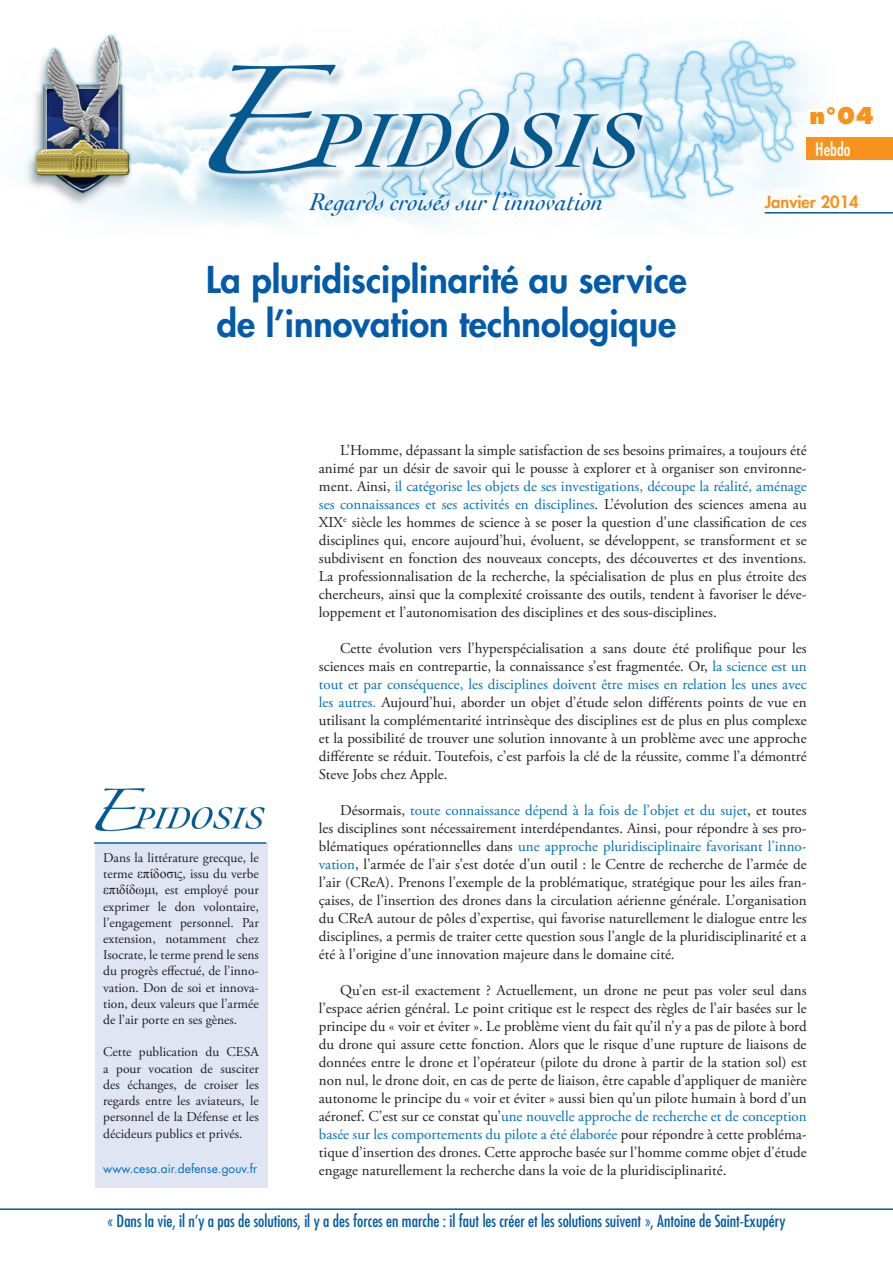
<style>
.page{position:relative;width:893px;height:1263px;background:#fff}
.page>*{position:absolute;margin:0;border:0;box-sizing:border-box;transform-origin:0 0}
.CESA_Titre{font:800 36px "Futura Std";color:#015aaa}
.CESA_Texte_courant{font:italic 25.5px "Cochin";color:#015aaa}
.t1{font:800 22.5px "Futura Std";color:#f7931d}
.t2{font:condensed 18px "Futura Std";color:#fff}
.t3{font:condensed 16.5px "Futura Std";color:#015aaa}
.t4{font:800 16.5px "Futura Std";color:#f7931d}
.CESA_Texte_courant-2{font:15px/18px "Adobe Garamond Pro";color:#231f20;text-align:justify}
.t5{font:13.5px/16.2px "Adobe Garamond Pro";color:#231f20;text-align:justify}
.t6{font:12px "Futura Std";color:#0070c0}
.s1{font-family:"Times New Roman"}
.s2{color:#0070c0}
</style>
<div class="page">
<hr style="left:0;top:1208px;width:893px;height:2px;background:#015aaa">
<img style="left:24px;top:33px;width:791px;height:193px">
<div style="left:807px;top:137px;width:86px;height:23px;background:#f7931d"></div>
<svg style="left:808px;top:104px;width:8px;height:23px"></svg>
<hr style="left:765px;top:212px;width:128px;height:2px;background:#015aaa">
<svg style="left:763px;top:194px;width:52px;height:15px"></svg>
<div style="left:95px;top:844px;width:172px;height:344px;background:#e0e5f3"></div>
<img style="left:95px;top:788px;width:170px;height:44px">
<hr style="left:94px;top:842px;width:172px;height:2px;background:#015aaa">
<p class="t1" style="left:810px;top:101px;width:66px">n°04</p>
<p class="CESA_Texte_courant" style="left:310px;top:185px;width:295px">Regards croisés sur l’innovation</p>
<p class="CESA_Titre" style="left:206px;top:257px;width:482px">La pluridisciplinarité au service</p>
<p class="CESA_Titre" style="left:217px;top:300px;width:461px">de l’innovation technologique</p>
<p class="t2" style="left:815px;top:139px;width:37px">Hebdo</p>
<p class="t4" style="left:765px;top:191px;width:96px">Janvier 2014</p>
<p class="t5" style="left:103px;top:850px;width:157px">Dans la littérature grecque, le terme <span class="s1">επίδοσις</span>, issu du verbe <span class="s1">επιδίδωμι</span>, est employé pour exprimer le don volontaire, l’engagement personnel. Par extension, notamment chez Isocrate, le terme prend le sens du progrès effectué, de l’inno&shy;vation. Don de soi et innova&shy;tion, deux valeurs que l’armée de l’air porte en ses gènes.</p>
<p class="t5" style="left:103px;top:1044px;width:157px">Cette publication du CESA a pour vocation de susciter des échanges, de croiser les regards entre les aviateurs, le personnel de la Défense et les décideurs publics et privés.</p>
<p class="t6" style="left:103px;top:1161px;width:155px">www.cesa.air.defense.gouv.fr</p>
<p class="CESA_Texte_courant-2" style="left:319px;top:442px;width:489px;text-indent:21px">L’Homme, dépassant la simple satisfaction de ses besoins primaires, a toujours été animé par un désir de savoir qui le pousse à explorer et à organiser son environne&shy;ment. Ainsi, <span class="s2">il catégorise les objets de ses investigations, découpe la réalité, aménage ses connaissances et ses activités en disciplines</span>. L’évolution des sciences amena au XIX<sup>e</sup> siècle les hommes de science à se poser la question d’une classification de ces disciplines qui, encore aujourd’hui, évoluent, se développent, se transforment et se subdivisent en fonction des nouveaux concepts, des découvertes et des inventions.<br>La professionnalisation de la recherche, la spécialisation de plus en plus étroite des chercheurs, ainsi que la complexité croissante des outils, tendent à favoriser le déve&shy;loppement et l’autonomisation des disciplines et des sous-disciplines.</p>
<p class="CESA_Texte_courant-2" style="left:319px;top:640px;width:489px;text-indent:21px">Cette évolution vers l’hyperspécialisation a sans doute été prolifique pour les sciences mais en contrepartie, la connaissance s’est fragmentée. Or, <span class="s2">la science est un tout et par conséquence, les disciplines doivent être mises en relation les unes avec les autres.</span> Aujourd’hui, aborder un objet d’étude selon différents points de vue en utilisant la complémentarité intrinsèque des disciplines est de plus en plus complexe et la possibilité de trouver une solution innovante à un problème avec une approche différente se réduit. Toutefois, c’est parfois la clé de la réussite, comme l’a démontré Steve Jobs chez Apple.</p>
<p class="CESA_Texte_courant-2" style="left:319px;top:802px;width:489px;text-indent:21px">Désormais, <span class="s2">toute connaissance dépend à la fois de l’objet et du sujet</span>, et toutes les disciplines sont nécessairement interdépendantes. Ainsi, pour répondre à ses pro&shy;blématiques opérationnelles dans <span class="s2">une approche pluridisciplinaire favorisant l’inno&shy;vation</span>, l’armée de l’air s’est dotée d’un outil : le Centre de recherche de l’armée de l’air (CReA). Prenons l’exemple de la problématique, stratégique pour les ailes fran&shy;çaises, de l’insertion des drones dans la circulation aérienne générale. L’organisation du CReA autour de pôles d’expertise, qui favorise naturellement le dialogue entre les disciplines, a permis de traiter cette question sous l’angle de la pluridisciplinarité et a été à l’origine d’une innovation majeure dans le domaine cité.</p>
<p class="CESA_Texte_courant-2" style="left:319px;top:982px;width:489px;text-indent:21px">Qu’en est-il exactement ? Actuellement, un drone ne peut pas voler seul dans l’espace aérien général. Le point critique est le respect des règles de l’air basées sur le principe du « voir et éviter ». Le problème vient du fait qu’il n’y a pas de pilote à bord du drone qui assure cette fonction. Alors que le risque d’une rupture de liaisons de données entre le drone et l’opérateur (pilote du drone à partir de la station sol) est non nul, le drone doit, en cas de perte de liaison, être capable d’appliquer de manière autonome le principe du « voir et éviter » aussi bien qu’un pilote humain à bord d’un aéronef. C’est sur ce constat qu’<span class="s2">une nouvelle approche de recherche et de conception basée sur les comportements du pilote a été élaborée</span> pour répondre à cette probléma&shy;tique d’insertion des drones. Cette approche basée sur l’homme comme objet d’étude engage naturellement la recherche dans la voie de la pluridisciplinarité.</p>
<p class="t3" style="left:107px;top:1211px;width:680px">« Dans la vie, il n’y a pas de solutions, il y a des forces en marche : il faut les créer et les solutions suivent », Antoine de Saint-Exupéry</p>
</div>
